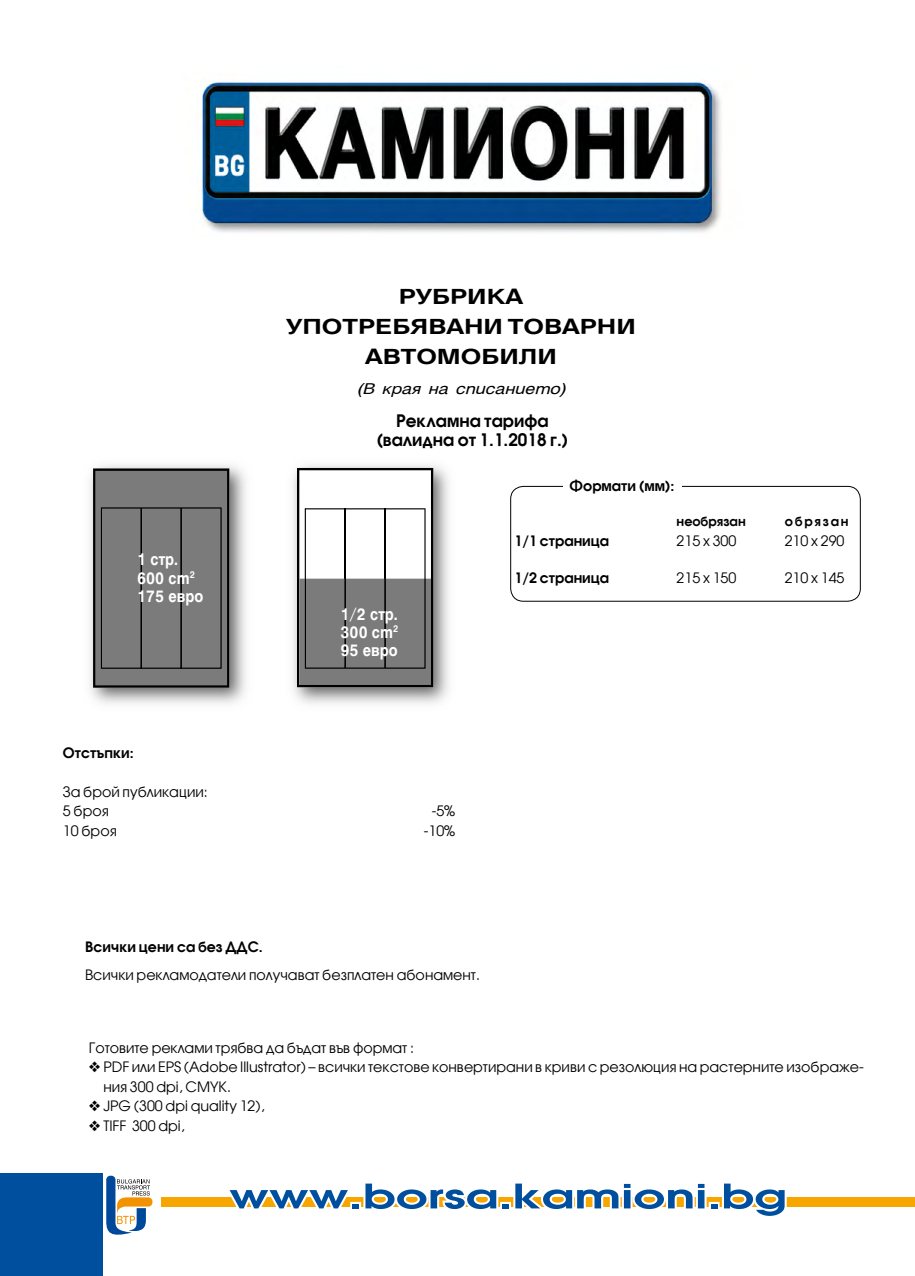
<style>
.page{position:relative;width:915px;height:1276px;background:#fff}
.page>*{position:absolute;margin:0;border:0;box-sizing:border-box;transform-origin:0 0}
.t1{font:700 35.4px "Avanti CYR";color:#004f9f;scale:1.5 1}
.t2{font:700 21px/30px "Hebar CYR";color:#000;text-align:center;scale:1.25 1}
.t3{font:700 18px/19.5px "Avanti CYR";color:#000;text-align:center}
.t4{font:700 16.65px/18.5px "Hebar CYR";color:#fff;text-align:justify;scale:.87 1}
.t5{font:15px/19.5px "Avanti CYR";color:#000}
.t6{font:700 15px "Avanti CYR";color:#000}
.t7{font:italic 15px "Hebar CYR";color:#000;scale:1.25 1}
.t8{font:700 13.5px "Avanti CYR";color:#000}
.t9{font:700 13.5px "Avanti CYR";letter-spacing:.13em;color:#000}
</style>
<div class="page">
<div style="left:162px;top:1197px;width:752px;height:9px;background:#f7a600"></div>
<svg style="left:106px;top:1175px;width:46px;height:59px"></svg>
<svg style="left:222px;top:1197px;width:133px;height:10px"></svg>
<div style="left:350px;top:1202px;width:11px;height:8px;border:4px solid #fff"></div>
<svg style="left:361px;top:1197px;width:139px;height:10px"></svg>
<div style="left:500px;top:1202px;width:11px;height:8px;border:4px solid #fff"></div>
<svg style="left:511px;top:1197px;width:197px;height:10px"></svg>
<div style="left:708px;top:1202px;width:11px;height:8px;border:4px solid #fff"></div>
<svg style="left:719px;top:1197px;width:70px;height:10px"></svg>
<div style="left:0;top:1174px;width:102px;height:102px;background:#004f9f"></div>
<img style="left:293px;top:465px;width:156px;height:239px">
<svg style="left:297px;top:468px;width:136px;height:219px"></svg>
<img style="left:90px;top:465px;width:156px;height:239px">
<svg style="left:93px;top:468px;width:136px;height:220px;background:#707070"></svg>
<div style="left:510px;top:486px;width:350px;height:115px;border:1px solid #000;border-radius:13px"></div>
<div style="left:562px;top:473px;width:119px;height:26px;background:#fff"></div>
<img style="left:198px;top:81px;width:523px;height:152px">
<h2 class="t2" style="left:286px;top:281px;width:278px">Рубрика<br>УПОТРЕБЯВАНИ ТОВАРНИ<br>АВТОМОБИЛИ</h2>
<p class="t7" style="left:356px;top:379px;width:169px">(В края на списанието)</p>
<p class="t3" style="left:376px;top:410px;width:193px">Рекламна тарифа (валидна от 1.1.2018 г.)</p>
<p class="t6" style="left:569px;top:477px;width:106px">Формати (мм):</p>
<p class="t4" style="left:137px;top:550px;width:77px;text-align:left">1 стр.<br>600 cm<sup>2<br></sup>175 евро</p>
<p class="t6" style="left:63px;top:743px;width:72px">Отстъпки:</p>
<p class="t5" style="left:63px;top:781px;width:146px">За брой публикации:<br>5 броя</p>
<p class="t4" style="left:340px;top:604px;width:68px">1/2 стр.<br>300 cm<sup>2<br></sup>95 евро</p>
<p class="t5" style="left:431px;top:801px;width:25px">-5%</p>
<p class="t5" style="left:63px;top:820px;width:55px">10 броя</p>
<p class="t5" style="left:423px;top:820px;width:33px">-10%</p>
<p class="t8" style="left:676px;top:513px;width:71px">необрязан</p>
<p class="t9" style="left:784px;top:513px;width:65px">обрязан</p>
<p class="t6" style="left:514px;top:531px;width:96px">1/1 страница</p>
<p class="t5" style="left:676px;top:530px;width:61px">215 х 300</p>
<p class="t5" style="left:784px;top:530px;width:61px">210 х 290</p>
<p class="t6" style="left:514px;top:568px;width:96px">1/2 страница</p>
<p class="t5" style="left:676px;top:568px;width:61px">215 х 150</p>
<p class="t5" style="left:784px;top:568px;width:61px">210 х 145</p>
<p class="t6" style="left:85px;top:937px;width:179px">Всички цени са без ДДС.</p>
<p class="t5" style="left:85px;top:965px;width:396px">Всички рекламодатели получават безплатен абонамент.</p>
<p class="t5" style="left:89px;top:1038px;width:327px">Готовите реклами трябва да бъдат във формат :</p>
<p class="t5" style="left:103px;top:1057px;width:761px;text-indent:-15px">❖ PDF или EPS (Adobe Illustrator) – всички текстове конвертирани в криви с резолюция на растерните изображе&shy;ния 300 dpi, CMYK.</p>
<p class="t5" style="left:89px;top:1096px;width:177px">❖ JPG (300 dpi quality 12),</p>
<p class="t5" style="left:89px;top:1116px;width:97px">❖ TIFF 300 dpi,</p>
<h1 class="t1" style="left:229px;top:1174px;width:373px">www.borsa.kamioni.bg</h1>
</div>
